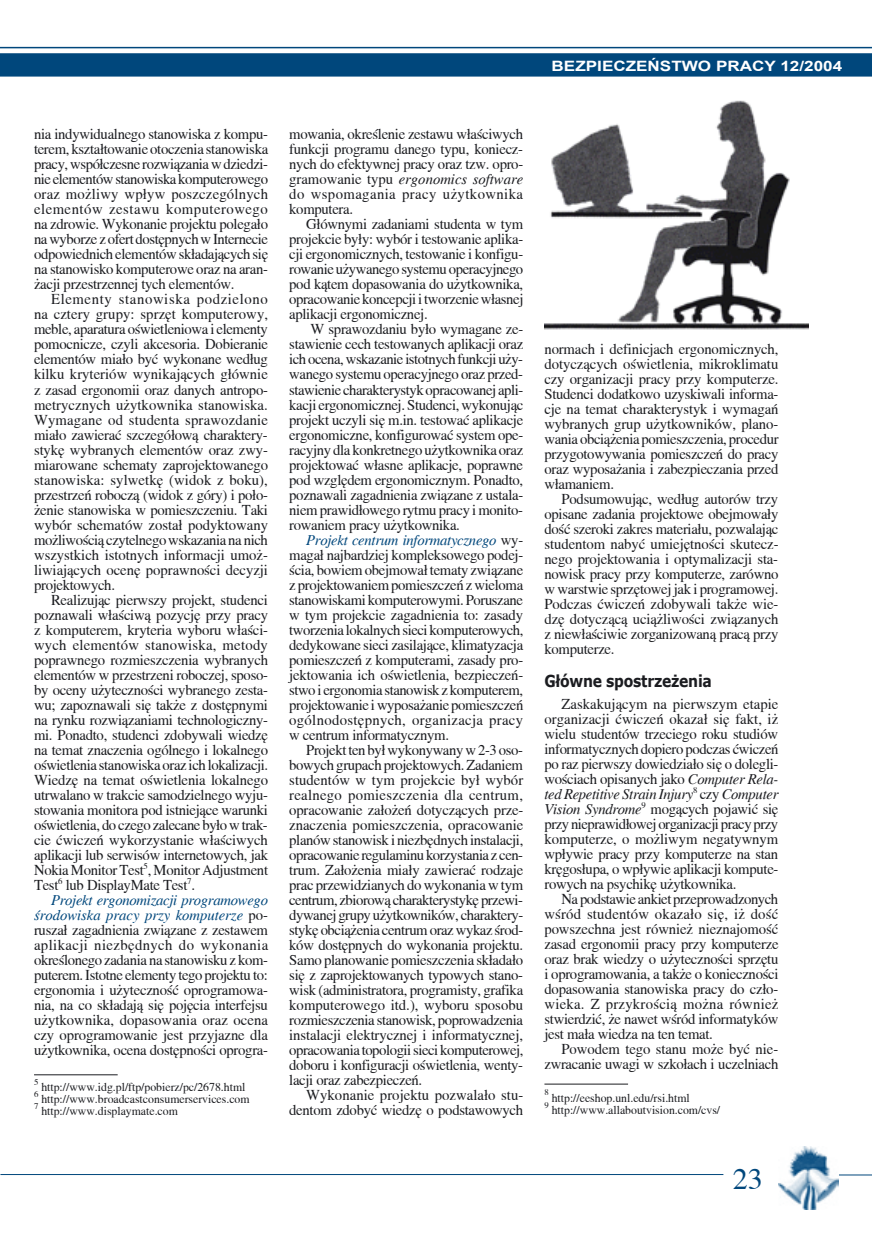
<style>
.page{position:relative;width:872px;height:1255px;background:#fff}
.page>*{position:absolute;margin:0;border:0;box-sizing:border-box;transform-origin:0 0}
.t1{font:30px "Toronto";color:#00477c}
.t2{font:700 16.5px "Verdana";letter-spacing:-.02em;color:#1b1c20;scale:.85 1}
.t3{font:15px/15px "Toronto";letter-spacing:-.02em;color:#1b1c20;text-align:justify}
.t4{font:700 14.25px "Arial";color:#fff;scale:1.2 1}
.t5{font:12px "Toronto";color:#1b1c20}
.t6{font:8.7px "Toronto";color:#1b1c20}
.s1{font-style:italic;color:#00477c}
.s2{font-style:italic}
</style>
<div class="page">
<svg style="left:0;top:48px;width:872px;height:29px;background:#2e6893"></svg>
<hr style="left:0;top:47px;width:872px;height:1px;background:#00477c">
<hr style="left:0;top:1174px;width:723px;height:1px;background:#00477c">
<hr style="left:838px;top:1174px;width:34px;height:1px;background:#00477c">
<img style="left:778px;top:1146px;width:60px;height:63px">
<img style="left:544px;top:100px;width:264px;height:230px">
<hr style="left:34px;top:1074px;width:84px;height:1px;background:#1b1c20">
<hr style="left:544px;top:1083px;width:84px;height:1px;background:#1b1c20">
<p class="t4" style="left:551px;top:56px;width:244px">BEZPIECZEŃSTWO PRA CY 12/2004</p>
<p class="t3" style="left:34px;top:127px;width:236px">nia indywidualnego stanowiska z kompu&shy;terem, kształtowanie otoczenia stanowiska pracy, współczesne rozwiązania w dziedzi&shy;nie elementów stanowiska komputerowego oraz możliwy wpływ poszczególnych elementów zestawu komputerowego na zdrowie. Wykonanie projektu polegało na wyborze z ofert dostępnych w Internecie odpowiednich elementów składających się na stanowisko komputerowe oraz na aran&shy;żacji przestrzennej tych elementów.</p>
<p class="t3" style="left:34px;top:292px;width:236px;text-indent:17px">Elementy stanowiska podzielono na cztery grupy: sprzęt komputerowy, meble, aparatura oświetleniowa i elementy pomocnicze, czyli akcesoria. Dobieranie elementów miało być wykonane według kilku kryteriów wynikających głównie z zasad ergonomii oraz danych antropo&shy;metrycznych użytkownika stanowiska.<br>Wymagane od studenta sprawozdanie miało zawierać szczegółową charaktery&shy;stykę wybranych elementów oraz zwy&shy;miarowane schematy zaprojektowanego stanowiska: sylwetkę (widok z boku), przestrzeń roboczą (widok z góry) i poło&shy;żenie stanowiska w pomieszczeniu. Taki wybór schematów został podyktowany możliwością czytelnego wskazania na nich wszystkich istotnych informacji umoż&shy;liwiających ocenę poprawności decyzji projektowych.</p>
<p class="t3" style="left:34px;top:592px;width:236px;text-indent:17px">Realizując pierwszy projekt, studenci poznawali właściwą pozycję przy pracy z komputerem, kryteria wyboru właści&shy;wych elementów stanowiska, metody poprawnego rozmieszczenia wybranych elementów w przestrzeni roboczej, sposo&shy;by oceny użyteczności wybranego zesta&shy;wu; zapoznawali się także z dostępnymi na rynku rozwiązaniami technologiczny&shy;mi. Ponadto, studenci zdobywali wiedzę na temat znaczenia ogólnego i lokalnego oświetlenia stanowiska oraz ich lokalizacji.<br>Wiedzę na temat oświetlenia lokalnego utrwalano w trakcie samodzielnego wyju&shy;stowania monitora pod istniejące warunki oświetlenia, do czego zalecane było w trak&shy;cie ćwiczeń wykorzystanie właściwych aplikacji lub serwisów internetowych, jak Nokia Monitor Test<sup>5</sup>, Monitor Adjustment Test<sup>6</sup> lub DisplayMate Test<sup>7</sup>.</p>
<p class="t3" style="left:34px;top:892px;width:236px;text-indent:17px"><span class="s1">Projekt ergonomizacji programowego środowiska pracy przy komputerze</span> po&shy;ruszał zagadnienia związane z zestawem aplikacji niezbędnych do wykonania określonego zadania na stanowisku z kom&shy;puterem. Istotne elementy tego projektu to: ergonomia i użyteczność oprogramowa&shy;nia, na co składają się pojęcia interfejsu użytkownika, dopasowania oraz ocena czy oprogramowanie jest przyjazne dla użytkownika, ocena dostępności oprogra-</p>
<p class="t6" style="left:34px;top:1077px;width:6px">5</p>
<p class="t5" style="left:41px;top:1080px;width:205px">http://www.idg.pl/ftp/pobierz/pc/2678.html</p>
<p class="t6" style="left:34px;top:1089px;width:6px">6</p>
<p class="t5" style="left:41px;top:1092px;width:210px">http://www.broadcastconsumerservices.com</p>
<p class="t6" style="left:34px;top:1101px;width:6px">7</p>
<p class="t5" style="left:41px;top:1104px;width:138px">http://www.displaymate.com</p>
<p class="t3" style="left:289px;top:127px;width:235px">mowania, określenie zestawu właściwych funkcji programu danego typu, koniecz&shy;nych do efektywnej pracy oraz tzw. opro&shy;gramowanie typu <span class="s2">ergonomics software </span>do wspomagania pracy użytkownika komputera.</p>
<p class="t3" style="left:289px;top:217px;width:236px;text-indent:17px">Głównymi zadaniami studenta w tym projekcie były: wybór i testowanie aplika&shy;cji ergonomicznych, testowanie i konfigu&shy;rowanie używanego systemu operacyjnego pod kątem dopasowania do użytkownika, opracowanie koncepcji i tworzenie własnej aplikacji ergonomicznej.</p>
<p class="t3" style="left:289px;top:322px;width:236px;text-indent:21px">W sprawozdaniu było wymagane ze&shy;stawienie cech testowanych aplikacji oraz ich ocena, wskazanie istotnych funkcji uży&shy;wanego systemu operacyjnego oraz przed&shy;stawienie charakterystyk opracowanej apli&shy;kacji ergonomicznej. Studenci, wykonując projekt uczyli się m.in. testować aplikacje ergonomiczne, konfigurować system ope&shy;racyjny dla konkretnego użytkownika oraz projektować własne aplikacje, poprawne pod względem ergonomicznym. Ponadto, poznawali zagadnienia związane z ustala&shy;niem prawidłowego rytmu pracy i monito&shy;rowaniem pracy użytkownika.</p>
<p class="t3" style="left:289px;top:532px;width:236px;text-indent:17px"><span class="s1">Projekt centrum informatycznego</span> wy&shy;magał najbardziej kompleksowego podej&shy;ścia, bowiem obejmował tematy związane z projektowaniem pomieszczeń z wieloma stanowiskami komputerowymi. Poruszane w tym projekcie zagadnienia to: zasady tworzenia lokalnych sieci komputerowych, dedykowane sieci zasilające, klimatyzacja pomieszczeń z komputerami, zasady pro&shy;jektowania ich oświetlenia, bezpieczeń&shy;stwo i ergonomia stanowisk z komputerem, projektowanie i wyposażanie pomieszczeń ogólnodostępnych, organizacja pracy w centrum informatycznym.</p>
<p class="t3" style="left:289px;top:742px;width:236px;text-indent:17px">Projekt ten był wykonywany w 2-3 oso&shy;bowych grupach projektowych. Zadaniem studentów w tym projekcie był wybór realnego pomieszczenia dla centrum, opracowanie założeń dotyczących prze&shy;znaczenia pomieszczenia, opracowanie planów stanowisk i niezbędnych instalacji, opracowanie regulaminu korzystania z cen&shy;trum. Założenia miały zawierać rodzaje prac przewidzianych do wykonania w tym centrum, zbiorową charakterystykę przewi&shy;dywanej grupy użytkowników, charaktery&shy;stykę obciążenia centrum oraz wykaz środ&shy;ków dostępnych do wykonania projektu.<br>Samo planowanie pomieszczenia składało się z zaprojektowanych typowych stano&shy;wisk (administratora, programisty, grafika komputerowego itd.), wyboru sposobu rozmieszczenia stanowisk, poprowadzenia instalacji elektrycznej i informatycznej, opracowania topologii sieci komputerowej, doboru i konfiguracji oświetlenia, wenty&shy;lacji oraz zabezpieczeń.</p>
<p class="t3" style="left:289px;top:1087px;width:235px;text-align:right">Wykonanie projektu pozwalało stu&shy;dentom zdobyć wiedzę o podstawowych</p>
<p class="t3" style="left:544px;top:341px;width:236px">normach i definicjach ergonomicznych, dotyczących oświetlenia, mikroklimatu czy organizacji pracy przy komputerze.<br>Studenci dodatkowo uzyskiwali informa&shy;cje na temat charakterystyk i wymagań wybranych grup użytkowników, plano&shy;wania obciążenia pomieszczenia, procedur przygotowywania pomieszczeń do pracy oraz wyposażania i zabezpieczania przed włamaniem.</p>
<p class="t3" style="left:544px;top:491px;width:236px;text-indent:17px">Podsumowując, według autorów trzy opisane zadania projektowe obejmowały dość szeroki zakres materiału, pozwalając studentom nabyć umiejętności skutecz&shy;nego projektowania i optymalizacji sta&shy;nowisk pracy przy komputerze, zarówno w warstwie sprzętowej jak i programowej.<br>Podczas ćwiczeń zdobywali także wie&shy;dzę dotyczącą uciążliwości związanych z niewłaściwie zorganizowaną pracą przy komputerze.</p>
<p class="t2" style="left:544px;top:670px;width:198px">Główne spostrzeżenia</p>
<p class="t3" style="left:544px;top:696px;width:236px;text-indent:17px">Zaskakującym na pierwszym etapie organizacji ćwiczeń okazał się fakt, iż wielu studentów trzeciego roku studiów informatycznych dopiero podczas ćwiczeń po raz pierwszy dowiedziało się o dolegli&shy;wościach opisanych jako <span class="s2">Computer Rela&shy;ted Repetitive Strain Injury</span><sup>8</sup> czy <span class="s2">Computer Vision Syndrome</span><sup>9</sup> mogących pojawić się przy nieprawidłowej organizacji pracy przy komputerze, o możliwym negatywnym wpływie pracy przy komputerze na stan kręgosłupa, o wpływie aplikacji kompute&shy;rowych na psychikę użytkownika.</p>
<p class="t3" style="left:544px;top:891px;width:236px;text-indent:17px">Na podstawie ankiet przeprowadzonych wśród studentów okazało się, iż dość powszechna jest również nieznajomość zasad ergonomii pracy przy komputerze oraz brak wiedzy o użyteczności sprzętu i oprogramowania, a także o konieczności dopasowania stanowiska pracy do czło&shy;wieka. Z przykrością można również stwierdzić, że nawet wśród informatyków jest mała wiedza na ten temat.</p>
<p class="t3" style="left:544px;top:1041px;width:235px;text-align:right">Powodem tego stanu może być nie&shy;zwracanie uwagi w szkołach i uczelniach</p>
<p class="t6" style="left:544px;top:1087px;width:6px">8</p>
<p class="t5" style="left:552px;top:1090px;width:140px">http://eeshop.unl.edu/rsi.html</p>
<p class="t6" style="left:544px;top:1099px;width:6px">9</p>
<p class="t5" style="left:552px;top:1102px;width:170px">http://www.allaboutvision.com/cvs/</p>
<h1 class="t1" style="left:732px;top:1161px;width:31px">23</h1>
</div>
